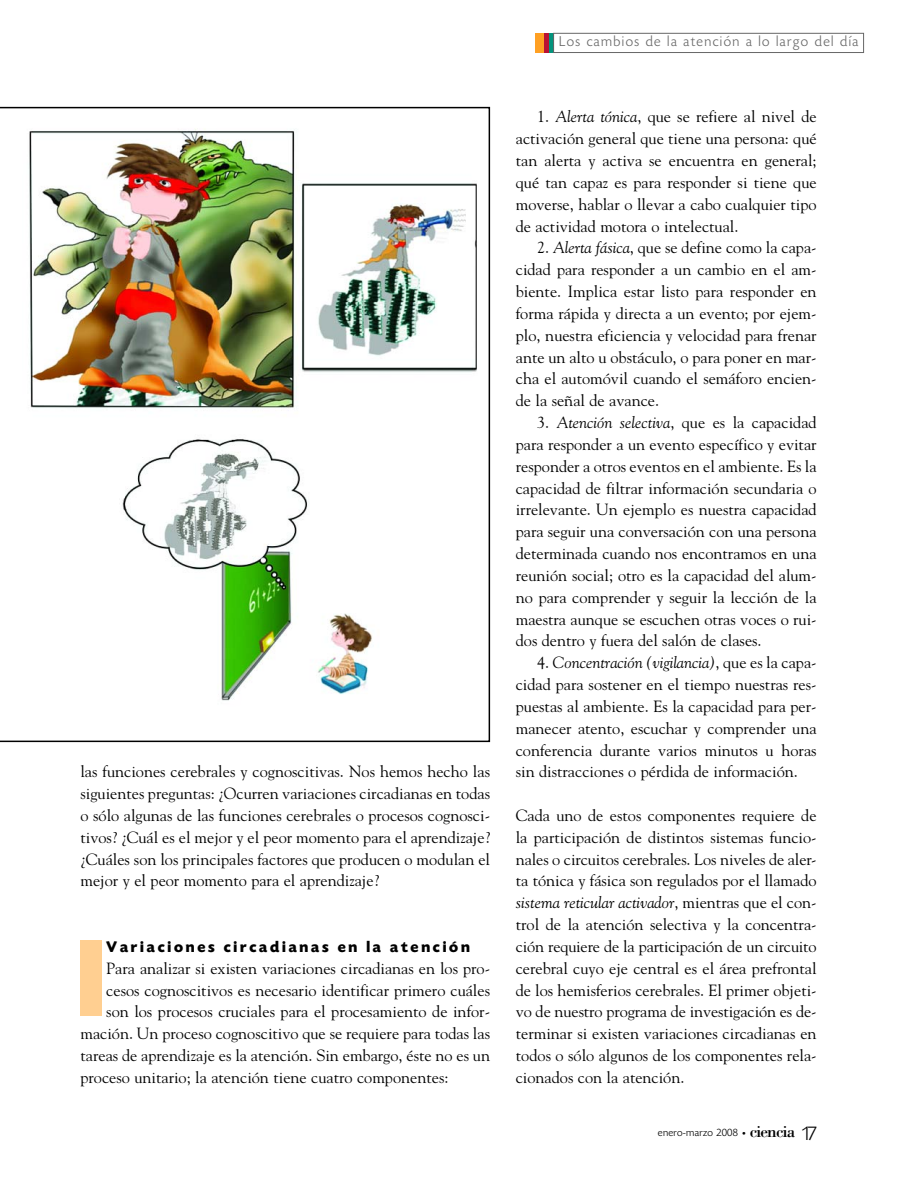
<style>
.page{position:relative;width:915px;height:1191px;background:#fff}
.page>*{position:absolute;margin:0;border:0;box-sizing:border-box;transform-origin:0 0}
.t1{font:17.25px "Bodoni";letter-spacing:-.05em;color:#000}
.t2{font:16.2px/21.8px "Goudy";color:#000;text-align:justify}
.t3{font:700 16.2px "Today HEF";letter-spacing:.17em;color:#000}
.t4{font:300 15px "Today HEF";letter-spacing:.095em;color:#666}
.t5{font:300 11.25px "Today HEF";letter-spacing:.025em;color:#000}
.s1{font-style:italic}
.s2{font-family:"Officina Sans";font-weight:400;font-size:7.5px}
.s3{font-family:"Today HEF";font-weight:300;font-size:21px}
</style>
<div class="page">
<div style="left:535px;top:33px;width:9px;height:20px;background:#ffa023"></div>
<div style="left:544px;top:33px;width:5px;height:20px;background:#ba1234"></div>
<hr style="left:549px;top:33px;width:4px;height:20px;background:#04947d">
<div style="left:553px;top:33px;width:310px;height:20px;border:1px solid #666"></div>
<img style="left:0;top:107px;width:490px;height:635px">
<div style="left:80px;top:940px;width:22px;height:76px;background:#ffcf91"></div>
<p class="t2" style="left:80px;top:762px;width:411px">las funciones cerebrales y cognoscitivas. Nos hemos hecho las siguientes preguntas: ¿Ocurren variaciones circadianas en todas o sólo algunas de las funciones cerebrales o procesos cognosci&shy;tivos? ¿Cuál es el mejor y el peor momento para el aprendizaje? ¿Cuáles son los principales factores que producen o modulan el mejor y el peor momento para el aprendizaje?</p>
<p class="t3" style="left:106px;top:940px;width:365px">Variaciones circadianas en la atención</p>
<p class="t2" style="left:106px;top:958px;width:385px">Para analizar si existen variaciones circadianas en los pro-</p>
<p class="t2" style="left:106px;top:980px;width:385px">cesos cognoscitivos es necesario identificar primero cuáles</p>
<p class="t2" style="left:106px;top:1002px;width:385px">son los procesos cruciales para el procesamiento de infor-</p>
<p class="t2" style="left:80px;top:1024px;width:411px">mación. Un proceso cognoscitivo que se requiere para todas las</p>
<p class="t2" style="left:80px;top:1045px;width:411px">tareas de aprendizaje es la atención. Sin embargo, éste no es un</p>
<p class="t2" style="left:80px;top:1067px;width:369px">proceso unitario; la atención tiene cuatro componentes:</p>
<p class="t4" style="left:559px;top:36px;width:300px">Los cambios de la atención a lo largo del día</p>
<p class="t2" style="left:515px;top:107px;width:302px;text-indent:21px">1. <span class="s1">Alerta tónica</span>, que se refiere al nivel de activación general que tiene una persona: qué tan alerta y activa se encuentra en general; qué tan capaz es para responder si tiene que moverse, hablar o llevar a cabo cualquier tipo de actividad motora o intelectual.</p>
<p class="t2" style="left:515px;top:238px;width:302px;text-indent:21px">2. <span class="s1">Alerta fásica</span>, que se define como la capa&shy;cidad para responder a un cambio en el am&shy;biente. Implica estar listo para responder en forma rápida y directa a un evento; por ejem&shy;plo, nuestra eficiencia y velocidad para frenar ante un alto u obstáculo, o para poner en mar&shy;cha el automóvil cuando el semáforo encien&shy;de la señal de avance.</p>
<p class="t2" style="left:515px;top:413px;width:302px;text-indent:21px">3. <span class="s1">Atención selectiva</span>, que es la capacidad para responder a un evento específico y evitar responder a otros eventos en el ambiente. Es la capacidad de filtrar información secundaria o irrelevante. Un ejemplo es nuestra capacidad para seguir una conversación con una persona determinada cuando nos encontramos en una reunión social; otro es la capacidad del alum&shy;no para comprender y seguir la lección de la maestra aunque se escuchen otras voces o rui&shy;dos dentro y fuera del salón de clases.</p>
<p class="t2" style="left:515px;top:653px;width:302px;text-indent:21px">4. <span class="s1">Concentración (vigilancia)</span>, que es la capa&shy;cidad para sostener en el tiempo nuestras res&shy;puestas al ambiente. Es la capacidad para per&shy;manecer atento, escuchar y comprender una conferencia durante varios minutos u horas sin distracciones o pérdida de información.</p>
<p class="t2" style="left:515px;top:805px;width:302px">Cada uno de estos componentes requiere de la participación de distintos sistemas funcio&shy;nales o circuitos cerebrales. Los niveles de aler&shy;ta tónica y fásica son regulados por el llamado <span class="s1">sistema reticular activador</span>, mientras que el con&shy;trol de la atención selectiva y la concentra&shy;ción requiere de la participación de un circuito cerebral cuyo eje central es el área prefrontal de los hemisferios cerebrales. El primer objeti&shy;vo de nuestro programa de investigación es de&shy;terminar si existen variaciones circadianas en todos o sólo algunos de los componentes rela&shy;cionados con la atención.</p>
<p class="t5" style="left:657px;top:1128px;width:89px">enero-marzo 2008 <span class="s2">•</span></p>
<p class="t1" style="left:749px;top:1125px;width:68px">ciencia <span class="s3">17</span></p>
</div>
